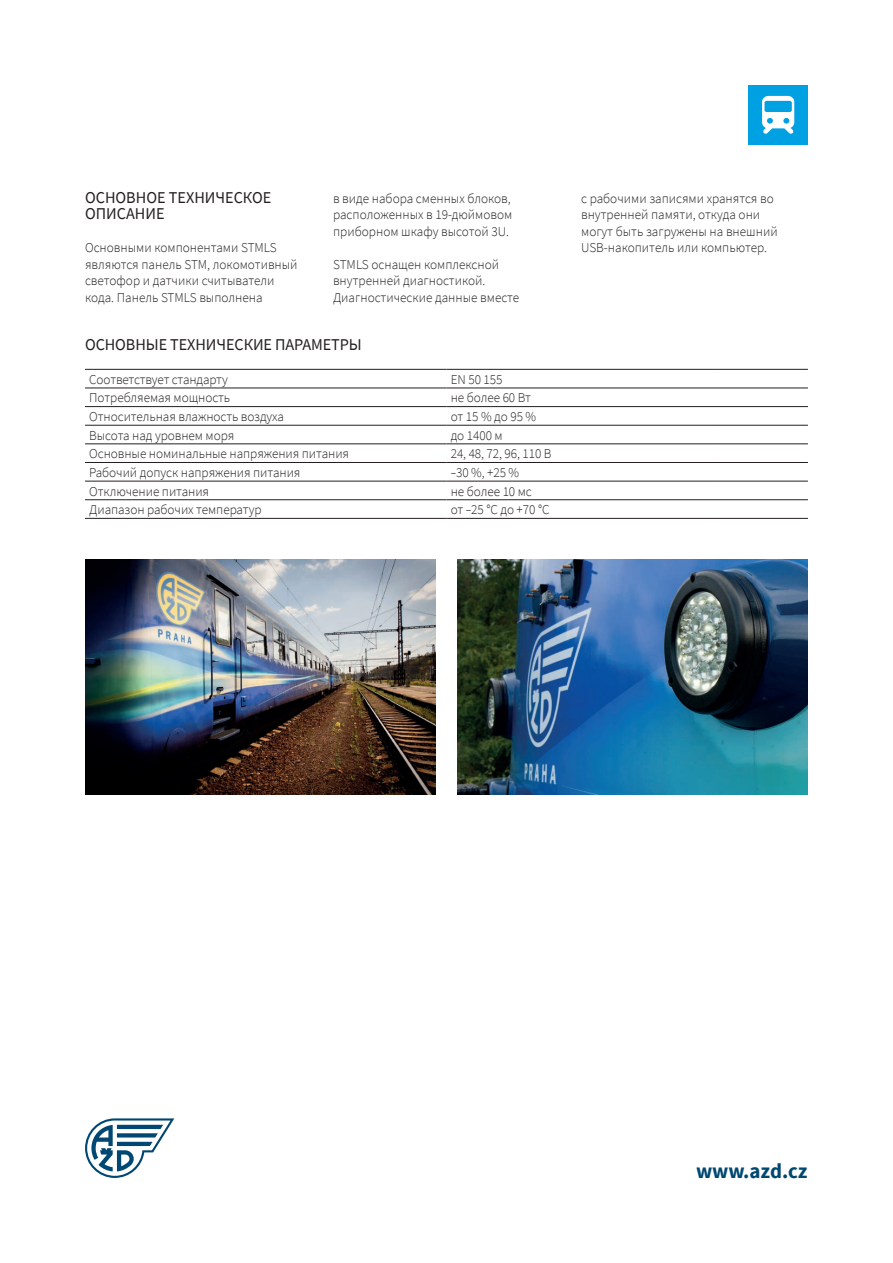
<style>
.page{position:relative;width:893px;height:1263px;background:#fff}
.page>*{position:absolute;margin:0;border:0;box-sizing:border-box;transform-origin:0 0}
.t1{font:700 21px "Source Sans Pro";color:#004871}
.mezititulek{font:16.5px "Source Sans Pro";letter-spacing:-.005em;color:#231f20}
.text{font:16.5px/16.5px "Source Sans Pro";color:#231f20}
.text-2{font:300 13.5px/16.5px "Source Sans Pro";letter-spacing:-.005em;color:#231f20}
</style>
<div class="page">
<svg style="left:85px;top:1118px;width:89px;height:60px"></svg>
<div style="left:748px;top:85px;width:60px;height:60px;background:#00a1e3"></div>
<svg style="left:762px;top:96px;width:32px;height:38px"></svg>
<hr style="left:85px;top:369px;width:361px;height:1px;background:#231f20">
<hr style="left:446px;top:369px;width:268px;height:1px;background:#231f20">
<hr style="left:714px;top:369px;width:94px;height:1px;background:#231f20">
<hr style="left:85px;top:388px;width:361px;height:1px;background:#231f20">
<hr style="left:446px;top:388px;width:268px;height:1px;background:#231f20">
<hr style="left:714px;top:388px;width:94px;height:1px;background:#231f20">
<hr style="left:85px;top:406px;width:361px;height:1px;background:#231f20">
<hr style="left:446px;top:406px;width:268px;height:1px;background:#231f20">
<hr style="left:714px;top:406px;width:94px;height:1px;background:#231f20">
<hr style="left:85px;top:425px;width:361px;height:1px;background:#231f20">
<hr style="left:446px;top:425px;width:268px;height:1px;background:#231f20">
<hr style="left:714px;top:425px;width:94px;height:1px;background:#231f20">
<hr style="left:85px;top:444px;width:361px;height:1px;background:#231f20">
<hr style="left:446px;top:444px;width:268px;height:1px;background:#231f20">
<hr style="left:714px;top:444px;width:94px;height:1px;background:#231f20">
<hr style="left:85px;top:462px;width:361px;height:1px;background:#231f20">
<hr style="left:446px;top:462px;width:268px;height:1px;background:#231f20">
<hr style="left:714px;top:462px;width:94px;height:1px;background:#231f20">
<hr style="left:85px;top:481px;width:361px;height:1px;background:#231f20">
<hr style="left:446px;top:481px;width:268px;height:1px;background:#231f20">
<hr style="left:714px;top:481px;width:94px;height:1px;background:#231f20">
<hr style="left:85px;top:499px;width:361px;height:1px;background:#231f20">
<hr style="left:446px;top:499px;width:268px;height:1px;background:#231f20">
<hr style="left:714px;top:499px;width:94px;height:1px;background:#231f20">
<hr style="left:85px;top:518px;width:361px;height:1px;background:#231f20">
<hr style="left:446px;top:518px;width:268px;height:1px;background:#231f20">
<hr style="left:714px;top:518px;width:94px;height:1px;background:#231f20">
<img style="left:85px;top:559px;width:351px;height:235px">
<img style="left:457px;top:559px;width:351px;height:235px">
<p class="text" style="left:85px;top:189px;width:188px">ОСНОВНОЕ ТЕХНИЧЕСКОЕ<br>ОПИСАНИЕ</p>
<p class="text-2" style="left:85px;top:239px;width:214px">Основными компонентами STMLS являются панель STM, локомотивный светофор и датчики считыватели кода. Панель STMLS выполнена</p>
<p class="text-2" style="left:333px;top:190px;width:181px">в виде набора сменных блоков, расположенных в 19-дюймовом приборном шкафу высотой 3U.</p>
<p class="text-2" style="left:333px;top:256px;width:188px">STMLS оснащен комплексной внутренней диагностикой.<br>Диагностические данные вместе</p>
<p class="mezititulek" style="left:85px;top:334px;width:278px">ОСНОВНЫЕ ТЕХНИЧЕСКИЕ ПАРАМЕТРЫ</p>
<p class="text-2" style="left:89px;top:371px;width:140px">Соответствует стандарту</p>
<p class="text-2" style="left:451px;top:371px;width:53px">EN 50 155</p>
<p class="text-2" style="left:89px;top:390px;width:142px">Потребляемая мощность</p>
<p class="text-2" style="left:451px;top:390px;width:82px">не более 60 Вт</p>
<p class="text-2" style="left:89px;top:408px;width:196px">Относительная влажность воздуха</p>
<p class="text-2" style="left:451px;top:408px;width:87px">от 15 % до 95 %</p>
<p class="text-2" style="left:89px;top:427px;width:147px">Высота над уровнем моря</p>
<p class="text-2" style="left:451px;top:427px;width:53px">до 1400 м</p>
<p class="text-2" style="left:89px;top:445px;width:261px">Основные номинальные напряжения питания</p>
<p class="text-2" style="left:451px;top:445px;width:102px">24, 48, 72, 96, 110 В</p>
<p class="text-2" style="left:89px;top:464px;width:213px">Рабочий допуск напряжения питания</p>
<p class="text-2" style="left:451px;top:464px;width:70px">–30 %, +25 %</p>
<p class="text-2" style="left:89px;top:483px;width:121px">Отключение питания</p>
<p class="text-2" style="left:451px;top:483px;width:83px">не более 10 мс</p>
<p class="text-2" style="left:89px;top:501px;width:174px">Диапазон рабочих температур</p>
<p class="text-2" style="left:451px;top:501px;width:100px">от –25 °C до +70 °C</p>
<p class="text-2" style="left:581px;top:190px;width:198px">с рабочими записями хранятся во внутренней памяти, откуда они могут быть загружены на внешний<br>USB-накопитель или компьютер.</p>
<h1 class="t1" style="left:696px;top:1157px;width:113px">www.azd.cz</h1>
</div>
